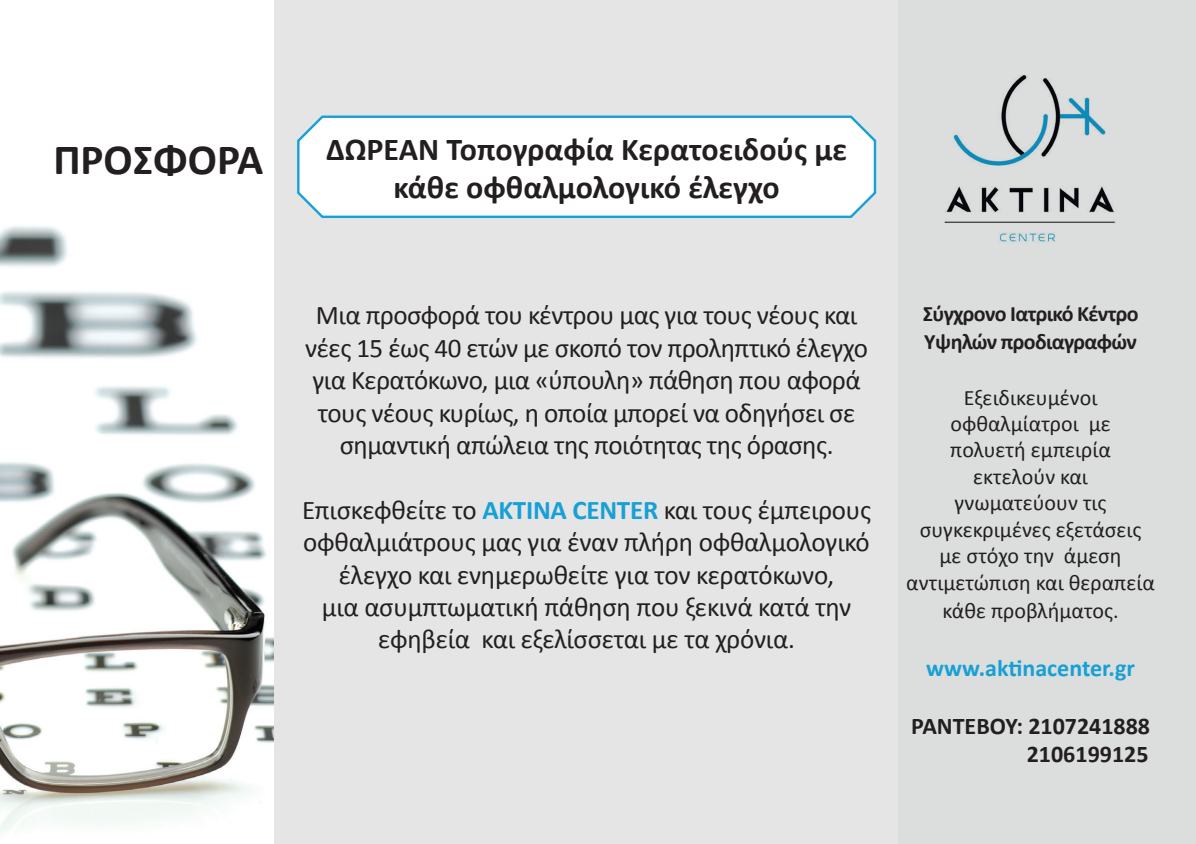
<style>
.page{position:relative;width:1196px;height:844px;background:#fff}
.page>*{position:absolute;margin:0;border:0;box-sizing:border-box;transform-origin:0 0}
.t1{font:700 43.2px "Calibri";color:#231f20}
.t2{font:700 32px/38.4px "Calibri";color:#231f20;text-align:center}
.t3{font:27px/32.4px "Calibri";letter-spacing:-.02em;color:#231f20;text-align:center}
.t4{font:700 24px/28.8px "Calibri";color:#231f20;text-align:right}
.t5{font:700 24px "Calibri";color:#17a0d6}
.t6{font:22px/26.4px "Calibri";color:#231f20;text-align:center}
.t7{font:700 22px/28.8px "Calibri";letter-spacing:-.03em;color:#231f20}
.s1{font-weight:700;color:#17a0d6}
</style>
<div class="page">
<img style="left:0;top:226px;width:274px;height:607px">
<div style="left:274px;top:0;width:624px;height:844px;background:#e5e5e5"></div>
<svg style="left:297px;top:115px;width:580px;height:103px;background:#f1f9fc"></svg>
<div style="left:898px;top:0;width:297px;height:844px;background:#dbdedd"></div>
<img style="left:944px;top:75px;width:171px;height:167px">
<h1 class="t1" style="left:53px;top:132px;width:211px">ΠΡΟΣΦΟΡΑ</h1>
<p class="t2" style="left:326px;top:130px;width:522px">ΔΩΡΕΑΝ Τοπογραφία Κερατοειδούς με κάθε οφθαλμολογικό έλεγχο</p>
<p class="t3" style="left:305px;top:299px;width:564px">Μια προσφορά του κέντρου μας για τους νέους και νέες 15 έως 40 ετών με σκοπό τον προληπτικό έλεγχο για Κερατόκωνο, μια «ύπουλη» πάθηση που αφορά τους νέους κυρίως, η οποία μπορεί να οδηγήσει σε σημαντική απώλεια της ποιότητας της όρασης.</p>
<p class="t3" style="left:302px;top:494px;width:570px">Eπισκεφθείτε το <span class="s1">AKTINA CENTER</span> και τους έμπειρους οφθαλμιάτρους μας για έναν πλήρη οφθαλμολογικό έλεγχο και ενημερωθείτε για τον κερατόκωνο,<br>μια ασυμπτωματική πάθηση που ξεκινά κατά την εφηβεία και εξελίσσεται με τα χρόνια.</p>
<p class="t7" style="left:922px;top:299px;width:217px">Σύγχρονο Ιατρικό Κέντρο<br>Υψηλών προδιαγραφών</p>
<p class="t6" style="left:906px;top:384px;width:250px">Εξειδικευμένοι οφθαλμίατροι με<br>πολυετή εμπειρία<br>εκτελούν και<br>γνωματεύουν τις συγκεκριμένες εξετάσεις με στόχο την άμεση αντιμετώπιση και θεραπεία</p>
<p class="t6" style="left:942px;top:598px;width:178px">κάθε προβλήματος.</p>
<p class="t5" style="left:926px;top:652px;width:210px">www.aktinacenter.gr</p>
<p class="t4" style="left:911px;top:711px;width:240px">ΡΑΝΤΕΒΟΥ: 2107241888<br>2106199125</p>
</div>
